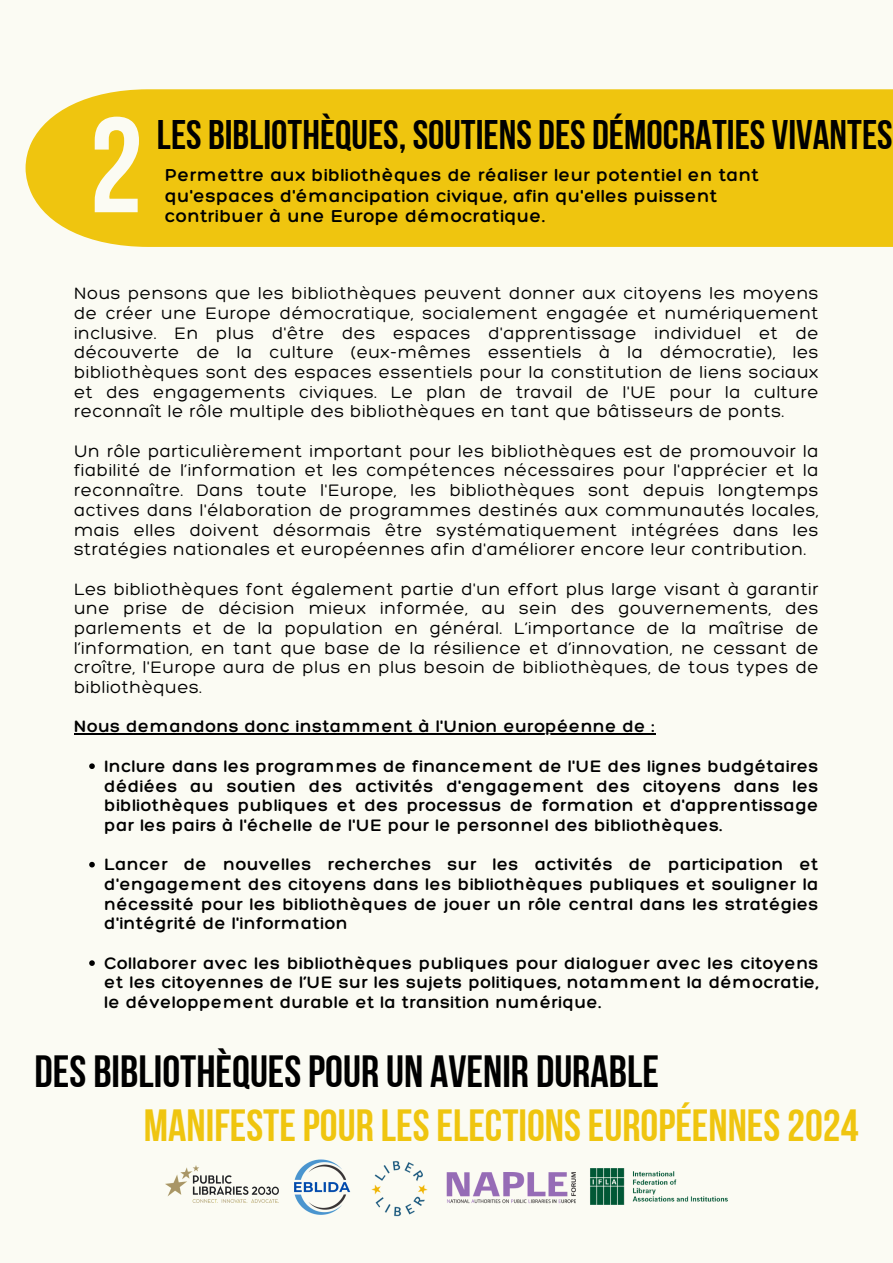
<style>
.page{position:relative;width:893px;height:1263px;background:#fbfbf3}
.page>*{position:absolute;margin:0;border:0;box-sizing:border-box;transform-origin:0 0}
.t1{font:135px "Bebas Neue Cyrillic";color:#fbfbf3}
.t2{font:45px "Bebas Neue Cyrillic";color:#efc50f}
.t3{font:45px "Bebas Neue Cyrillic";color:#000}
.t4{font:41.25px "Bebas Neue Cyrillic";color:#000}
.t5{font:300 18.75px/20.2px "Hero";letter-spacing:.035em;color:#000}
.t6{font:300 18px/19.6px "Hero";letter-spacing:.035em;color:#000;text-align:justify}
.t7{font:300 18px/19.6px "Hero";letter-spacing:.035em;color:#000;text-align:justify}
</style>
<div class="page">
<div style="left:26px;top:89px;width:867px;height:158px;background:#efc50f"></div>
<hr style="left:74px;top:733px;width:581px;height:2px;background:#000">
<svg style="left:89px;top:763px;width:6px;height:6px"></svg>
<svg style="left:89px;top:862px;width:6px;height:5px"></svg>
<svg style="left:89px;top:960px;width:6px;height:6px"></svg>
<img style="left:165px;top:1165px;width:114px;height:38px">
<img style="left:294px;top:1159px;width:57px;height:56px">
<img style="left:590px;top:1168px;width:138px;height:37px">
<img style="left:446px;top:1172px;width:129px;height:32px">
<img style="left:371px;top:1161px;width:57px;height:56px">
<h1 class="t1" style="left:89px;top:111px;width:55px">2</h1>
<h1 class="t4" style="left:157px;top:118px;width:737px">LES BIBLIOTHÈQUES, SOUTIENS DES DÉMOCRATIES VIVANTES</h1>
<p class="t5" style="left:165px;top:165px;width:595px">Permettre aux bibliothèques de réaliser leur potentiel en tant qu'espaces d'émancipation civique, afin qu'elles puissent contribuer à une Europe démocratique.</p>
<p class="t6" style="left:74px;top:283px;width:746px">Nous pensons que les bibliothèques peuvent donner aux citoyens les moyens de créer une Europe démocratique, socialement engagée et numériquement inclusive. En plus d'être des espaces d'apprentissage individuel et de découverte de la culture (eux-mêmes essentiels à la démocratie), les bibliothèques sont des espaces essentiels pour la constitution de liens sociaux et des engagements civiques. Le plan de travail de l'UE pour la culture reconnaît le rôle multiple des bibliothèques en tant que bâtisseurs de ponts.</p>
<p class="t6" style="left:74px;top:441px;width:746px">Un rôle particulièrement important pour les bibliothèques est de promouvoir la fiabilité de l’information et les compétences nécessaires pour l'apprécier et la reconnaître. Dans toute l'Europe, les bibliothèques sont depuis longtemps actives dans l'élaboration de programmes destinés aux communautés locales, mais elles doivent désormais être systématiquement intégrées dans les stratégies nationales et européennes afin d'améliorer encore leur contribution.</p>
<p class="t6" style="left:74px;top:578px;width:746px">Les bibliothèques font également partie d'un effort plus large visant à garantir une prise de décision mieux informée, au sein des gouvernements, des parlements et de la population en général. L’importance de la maîtrise de l’information, en tant que base de la résilience et d’innovation, ne cessant de croître, l'Europe aura de plus en plus besoin de bibliothèques, de tous types de bibliothèques.</p>
<p class="t7" style="left:74px;top:716px;width:582px">Nous demandons donc instamment à l'Union européenne de :</p>
<p class="t7" style="left:105px;top:756px;width:715px">Inclure dans les programmes de financement de l'UE des lignes budgétaires dédiées au soutien des activités d'engagement des citoyens dans les bibliothèques publiques et des processus de formation et d'apprentissage par les pairs à l'échelle de l'UE pour le personnel des bibliothèques.</p>
<p class="t7" style="left:105px;top:854px;width:715px">Lancer de nouvelles recherches sur les activités de participation et d'engagement des citoyens dans les bibliothèques publiques et souligner la nécessité pour les bibliothèques de jouer un rôle central dans les stratégies d'intégrité de l'information</p>
<p class="t7" style="left:105px;top:952px;width:715px">Collaborer avec les bibliothèques publiques pour dialoguer avec les citoyens et les citoyennes de l’UE sur les sujets politiques, notamment la démocratie, le développement durable et la transition numérique.</p>
<p class="t3" style="left:35px;top:1053px;width:626px">DES BIBLIOTHÈQUESPOUR UN AVENIR DURABLE</p>
<h1 class="t2" style="left:144px;top:1107px;width:716px">MANIFESTEPOUR LESELECTIONSEUROPÉENNES2024</h1>
</div>
